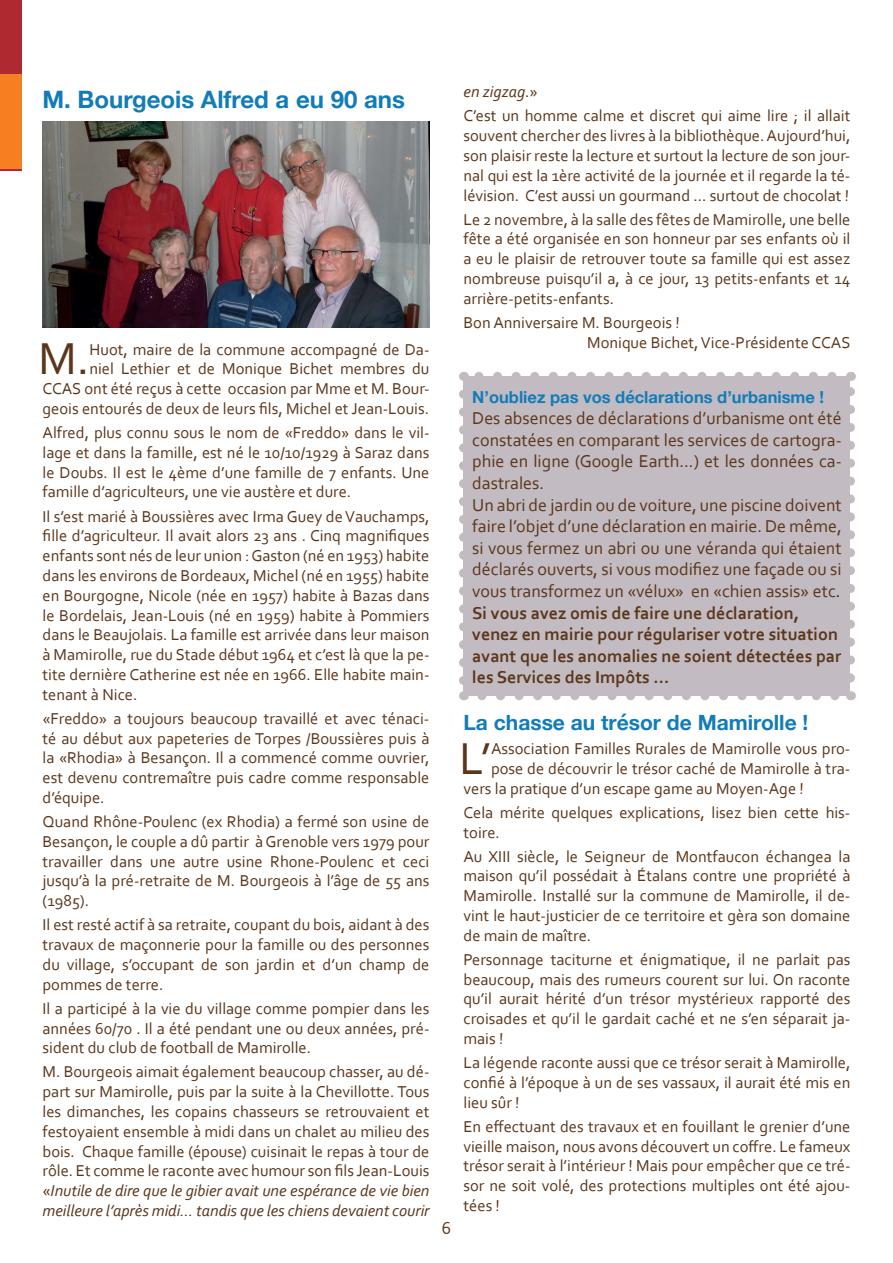
<style>
.page{position:relative;width:893px;height:1263px;background:#fff}
.page>*{position:absolute;margin:0;border:0;box-sizing:border-box;transform-origin:0 0}
.t1{font:46.8px "Corbel";color:#5b361a}
.t2{font:700 24px "Helvetica Neue";color:#127cb8}
.t3{font:700 21px "Helvetica Neue";color:#127cb8}
.t4{font:18px/21.6px "Corbel";color:#5b361a}
.t5{font:16.5px/19.8px "Corbel";color:#5b361a;text-align:justify}
.t6{font:700 16.5px "Helvetica Neue";color:#127cb8}
.s1{font-style:italic}
.s2{color:#231f20}
.s3{font-weight:700}
</style>
<div class="page">
<img style="left:43px;top:121px;width:386px;height:206px">
<div style="left:463px;top:376px;width:387px;height:320px;background:#c2bbc1"></div>
<svg style="left:482px;top:696px;width:358px;height:4px"></svg>
<svg style="left:474px;top:372px;width:358px;height:4px"></svg>
<svg style="left:459px;top:394px;width:9px;height:306px"></svg>
<svg style="left:846px;top:372px;width:9px;height:306px"></svg>
<div style="left:0;top:0;width:21px;height:170px;background:#ae2a30"></div>
<div style="left:0;top:74px;width:21px;height:95px;background:#f57f21"></div>
<h2 class="t2" style="left:43px;top:81px;width:364px">M. Bourgeois Alfred a eu 90 ans</h2>
<p class="t5" style="left:43px;top:339px;width:388px;text-align:right">Huot, maire de la commune accompagné de Da-<br>niel Lethier et de Monique Bichet membres du<br>CCAS ont été reçus à cette occasion par Mme et M. Bour&shy;geois entourés de deux de leurs fils, Michel et Jean-Louis.</p>
<p class="t5" style="left:43px;top:422px;width:388px">Alfred, plus connu sous le nom de «Freddo» dans le vil&shy;lage et dans la famille, est né le 10/10/1929 à Saraz dans le Doubs. Il est le 4ème d’une famille de 7 enfants. Une famille d’agriculteurs, une vie austère et dure.</p>
<p class="t5" style="left:43px;top:506px;width:388px">Il s’est marié à Boussières avec Irma Guey de Vauchamps, fille d’agriculteur. Il avait alors 23 ans . Cinq magnifiques enfants sont nés de leur union : Gaston (né en 1953) habite dans les environs de Bordeaux, Michel (né en 1955) habite en Bourgogne, Nicole (née en 1957) habite à Bazas dans le Bordelais, Jean-Louis (né en 1959) habite à Pommiers dans le Beaujolais. La famille est arrivée dans leur maison à Mamirolle, rue du Stade début 1964 et c’est là que la pe&shy;tite dernière Catherine est née en 1966. Elle habite main&shy;tenant à Nice.</p>
<p class="t5" style="left:43px;top:708px;width:388px">«Freddo» a toujours beaucoup travaillé et avec ténaci&shy;té au début aux papeteries de Torpes /Boussières puis à la «Rhodia» à Besançon. Il a commencé comme ouvrier, est devenu contremaître puis cadre comme responsable d’équipe.</p>
<p class="t5" style="left:43px;top:811px;width:388px">Quand Rhône-Poulenc (ex Rhodia) a fermé son usine de Besançon, le couple a dû partir à Grenoble vers 1979 pour travailler dans une autre usine Rhone-Poulenc et ceci jusqu’à la pré-retraite de M. Bourgeois à l’âge de 55 ans (1985).</p>
<p class="t5" style="left:43px;top:914px;width:388px">Il est resté actif à sa retraite, coupant du bois, aidant à des travaux de maçonnerie pour la famille ou des personnes du village, s’occupant de son jardin et d’un champ de pommes de terre.</p>
<p class="t5" style="left:43px;top:998px;width:388px">Il a participé à la vie du village comme pompier dans les années 60/70 . Il a été pendant une ou deux années, pré&shy;sident du club de football de Mamirolle.</p>
<p class="t5" style="left:43px;top:1062px;width:388px">M. Bourgeois aimait également beaucoup chasser, au dé&shy;part sur Mamirolle, puis par la suite à la Chevillotte. Tous les dimanches, les copains chasseurs se retrouvaient et festoyaient ensemble à midi dans un chalet au milieu des bois. Chaque famille (épouse) cuisinait le repas à tour de rôle. Et comme le raconte avec humour son fils Jean-Louis «<span class="s1">Inutile de dire que le gibier avait une espérance de vie bien meilleure l’après midi... tandis que les chiens devaient courir</span></p>
<h1 class="t1" style="left:39px;top:330px;width:52px">M.</h1>
<p class="t4" style="left:442px;top:1216px;width:11px">6</p>
<p class="t5" style="left:463px;top:79px;width:388px;line-height:24px"><span class="s1">en zigzag</span>.»<br>C’est un homme calme et discret qui aime lire ; il allait</p>
<p class="t5" style="left:463px;top:125px;width:388px">souvent chercher des livres à la bibliothèque. Aujourd’hui, son plaisir reste la lecture et surtout la lecture de son jour&shy;nal qui est la 1ère activité de la journée et il regarde la té&shy;lévision. C’est aussi un gourmand ... surtout de chocolat !</p>
<p class="t5" style="left:463px;top:209px;width:388px">Le 2 novembre, à la salle des fêtes de Mamirolle, une belle fête a été organisée en son honneur par ses enfants où il a eu le plaisir de retrouver toute sa famille qui est assez nombreuse puisqu’il a, à ce jour, 13 petits-enfants et 14 arrière-petits-enfants.</p>
<p class="t5" style="left:587px;top:312px;width:265px;text-indent:-124px">Bon Anniversaire M. Bourgeois !<br>Monique Bichet, Vice-Présidente CCAS</p>
<p class="t6" style="left:472px;top:384px;width:353px">N’oubliez pas vos déclarations d’urbanisme !</p>
<p class="t4" style="left:472px;top:407px;width:371px">Des absences de déclarations d’urbanisme ont été constatées en comparant les services de cartogra&shy;phie en ligne (Google Earth...) et les données ca&shy;dastrales.<br>Un abri de jardin ou de voiture, une piscine doivent faire l’objet d’une déclaration en mairie. De même, si vous fermez un abri ou une véranda qui étaient déclarés ouverts, si vous modifiez une façade ou si vous transformez un «vélux» en «chien assis» etc<span class="s2">.<br></span><span class="s3">Si vous avez omis de faire une déclaration, venez en mairie pour régulariser votre situation avant que les anomalies ne soient détectées par les Services des Impôts ...</span></p>
<p class="t3" style="left:463px;top:706px;width:346px">La chasse au trésor de Mamirolle !</p>
<h1 class="t1" style="left:460px;top:729px;width:33px">L’</h1>
<p class="t5" style="left:491px;top:738px;width:361px">Association Familles Rurales de Mamirolle vous pro-</p>
<p class="t5" style="left:491px;top:758px;width:361px">pose de découvrir le trésor caché de Mamirolle à tra-</p>
<p class="t5" style="left:463px;top:778px;width:342px">vers la pratique d’un escape game au Moyen-Age !</p>
<p class="t5" style="left:463px;top:802px;width:388px">Cela mérite quelques explications, lisez bien cette his&shy;toire.</p>
<p class="t5" style="left:463px;top:846px;width:388px">Au XIII siècle, le Seigneur de Montfaucon échangea la maison qu’il possédait à Étalans contre une propriété à Mamirolle. Installé sur la commune de Mamirolle, il de&shy;vint le haut-justicier de ce territoire et gèra son domaine de main de maître.</p>
<p class="t5" style="left:463px;top:949px;width:388px">Personnage taciturne et énigmatique, il ne parlait pas beaucoup, mais des rumeurs courent sur lui. On raconte qu’il aurait hérité d’un trésor mystérieux rapporté des croisades et qu’il le gardait caché et ne s’en séparait ja&shy;mais !</p>
<p class="t5" style="left:463px;top:1052px;width:388px">La légende raconte aussi que ce trésor serait à Mamirolle, confié à l’époque à un de ses vassaux, il aurait été mis en lieu sûr !</p>
<p class="t5" style="left:463px;top:1116px;width:388px">En effectuant des travaux et en fouillant le grenier d’une vieille maison, nous avons découvert un coffre. Le fameux trésor serait à l’intérieur ! Mais pour empêcher que ce tré&shy;sor ne soit volé, des protections multiples ont été ajou&shy;tées !</p>
</div>
